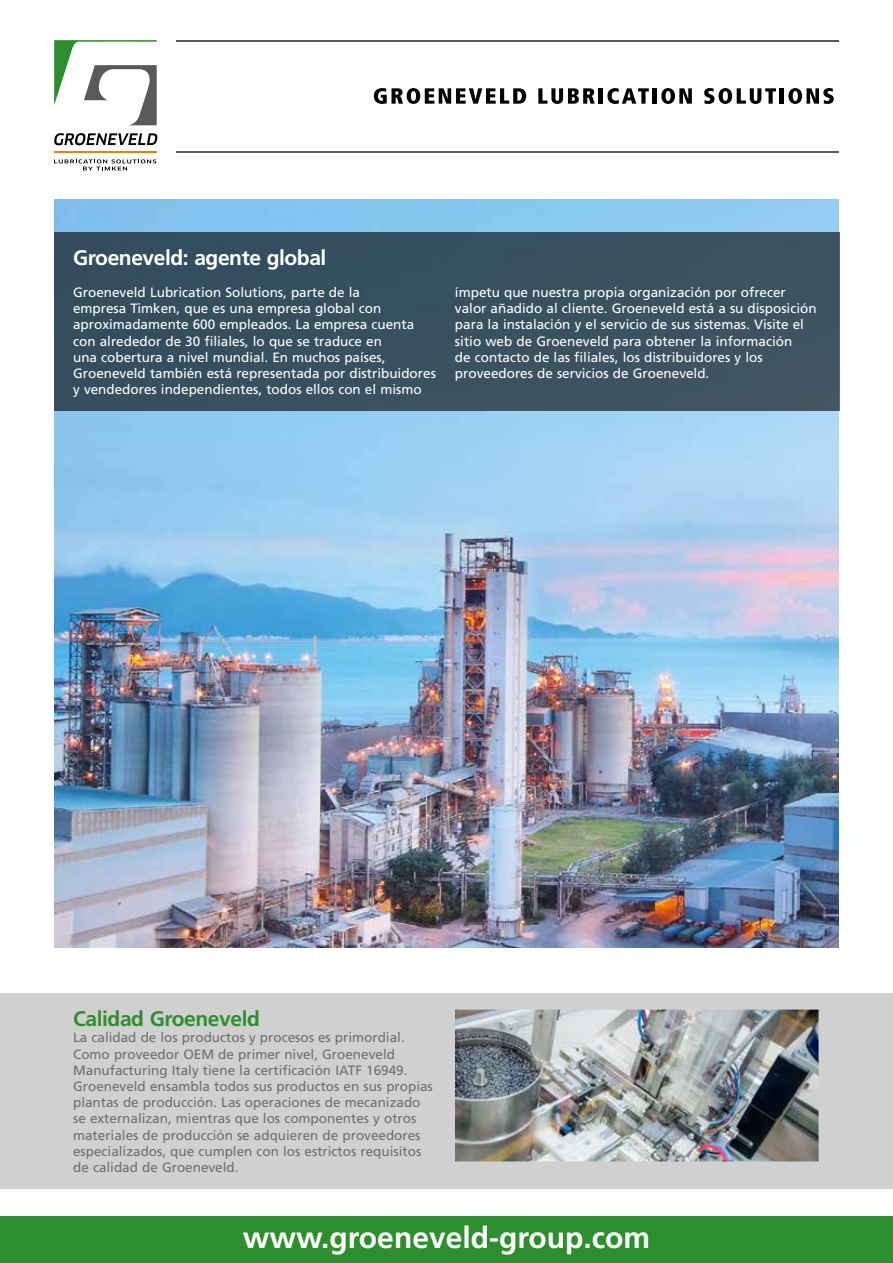
<style>
.page{position:relative;width:893px;height:1263px;background:#fff}
.page>*{position:absolute;margin:0;border:0;box-sizing:border-box;transform-origin:0 0}
.t1{font:700 30px "Frutiger LT Std";color:#fff}
.t2{font:700 21px "Frutiger LT Std";letter-spacing:-.02em;color:#fff}
.t3{font:700 21px "Frutiger LT Std";letter-spacing:-.02em;color:#2d8e2d}
.t4{font:13.5px/16.2px "Frutiger LT Std";color:#fff}
.t5{font:13.5px/16.2px "Frutiger LT Std";color:#706f6f}
</style>
<div class="page">
<div style="left:0;top:993px;width:893px;height:195px;background:#d0d0d0"></div>
<img style="left:54px;top:200px;width:785px;height:747px">
<div style="left:0;top:1216px;width:893px;height:47px;background:#2d8e2d"></div>
<hr style="left:176px;top:151px;width:663px;height:2px;background:#5a5a59">
<hr style="left:176px;top:40px;width:663px;height:2px;background:#5a5a59">
<svg style="left:374px;top:88px;width:152px;height:16px"></svg>
<svg style="left:538px;top:88px;width:57px;height:16px"></svg>
<hr style="left:599px;top:88px;width:4px;height:16px;background:#000">
<svg style="left:607px;top:88px;width:42px;height:16px"></svg>
<hr style="left:653px;top:88px;width:4px;height:16px;background:#000">
<svg style="left:661px;top:88px;width:31px;height:16px"></svg>
<svg style="left:704px;top:88px;width:72px;height:16px"></svg>
<hr style="left:780px;top:88px;width:4px;height:16px;background:#000">
<svg style="left:788px;top:88px;width:46px;height:16px"></svg>
<svg style="left:54px;top:40px;width:103px;height:85px"></svg>
<svg style="left:54px;top:133px;width:104px;height:12px"></svg>
<hr style="left:54px;top:151px;width:103px;height:2px;background:#ef7d00">
<svg style="left:54px;top:159px;width:102px;height:11px"></svg>
<hr style="left:892px;top:475px;width:1px;height:42px;background:#2d8e2d">
<img style="left:455px;top:1009px;width:364px;height:152px">
<div style="left:54px;top:232px;width:785px;height:178px;background:#385160"></div>
<h2 class="t2" style="left:73px;top:245px;width:255px">Groeneveld: agente global</h2>
<p class="t4" style="left:73px;top:284px;width:364px">Groeneveld Lubrication Solutions, parte de la<br>empresa Timken, que es una empresa global con aproximadamente 600 empleados. La empresa cuenta con alrededor de 30 filiales, lo que se traduce en<br>una cobertura a nivel mundial. En muchos países, Groeneveld también está representada por distribuidores y vendedores independientes, todos ellos con el mismo</p>
<p class="t4" style="left:455px;top:284px;width:363px">ímpetu que nuestra propia organización por ofrecer valor añadido al cliente. Groeneveld está a su disposición para la instalación y el servicio de sus sistemas. Visite el sitio web de Groeneveld para obtener la información<br>de contacto de las filiales, los distribuidores y los proveedores de servicios de Groeneveld.</p>
<h2 class="t3" style="left:73px;top:1006px;width:188px">Calidad Groeneveld</h2>
<p class="t5" style="left:73px;top:1029px;width:361px">La calidad de los productos y procesos es primordial.<br>Como proveedor OEM de primer nivel, Groeneveld Manufacturing Italy tiene la certificación IATF 16949.<br>Groeneveld ensambla todos sus productos en sus propias plantas de producción. Las operaciones de mecanizado se externalizan, mientras que los componentes y otros materiales de producción se adquieren de proveedores especializados, que cumplen con los estrictos requisitos de calidad de Groeneveld.</p>
<h1 class="t1" style="left:243px;top:1219px;width:409px">www.groeneveld-group.com</h1>
</div>
